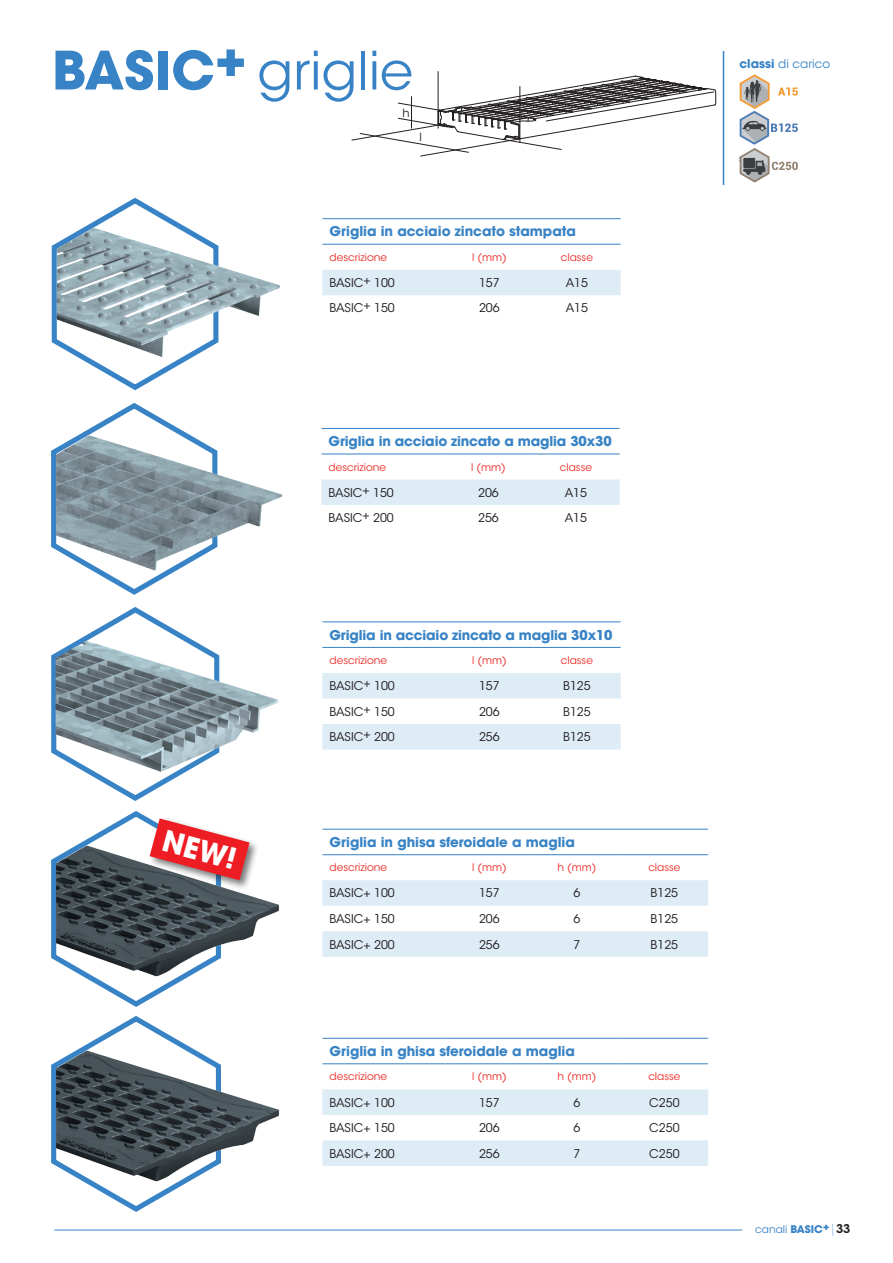
<style>
.page{position:relative;width:893px;height:1263px;background:#fff}
.page>*{position:absolute;margin:0;border:0;box-sizing:border-box;transform-origin:0 0}
.t1{font:52.5px "ITC Avant Garde Std";color:#3883c5}
.t2{font:700 28.95px "ITC Avant Garde Std";color:#fff}
.t3{font:700 13.5px "ITC Avant Garde Std";color:#3883c5}
.t4{font:12px "ITC Avant Garde Std";color:#231f20}
.t5{font:12px "ITC Avant Garde Std";color:#3883c5}
.t6{font:11.25px "ITC Avant Garde Std";color:#231f20}
.t7{font:10.5px "ITC Avant Garde Std";color:#ec2923}
.t8{font:10.5px "ITC Avant Garde Std";color:#3883c5}
.s1{font-weight:700}
.s2{font-weight:200;font-size:12px}
.s3{font-weight:600;font-size:12px;color:#231f20}
</style>
<div class="page">
<hr style="left:54px;top:1230px;width:688px;height:1px;background:#3883c5">
<svg style="left:740px;top:74px;width:58px;height:109px"></svg>
<hr style="left:438px;top:72px;width:1px;height:56px;background:#231f20">
<svg style="left:351px;top:76px;width:365px;height:80px"></svg>
<svg style="left:51px;top:197px;width:93px;height:194px"></svg>
<img style="left:57px;top:203px;width:223px;height:184px">
<div style="left:322px;top:270px;width:299px;height:25px;background:#deecf6"></div>
<hr style="left:322px;top:218px;width:124px;height:1px;background:#3883c5">
<hr style="left:446px;top:218px;width:87px;height:1px;background:#3883c5">
<hr style="left:533px;top:218px;width:88px;height:1px;background:#3883c5">
<hr style="left:322px;top:244px;width:124px;height:1px;background:#3883c5">
<hr style="left:446px;top:244px;width:87px;height:1px;background:#3883c5">
<hr style="left:533px;top:244px;width:88px;height:1px;background:#3883c5">
<svg style="left:51px;top:402px;width:92px;height:148px"></svg>
<img style="left:56px;top:408px;width:227px;height:187px">
<div style="left:321px;top:479px;width:299px;height:26px;background:#deecf6"></div>
<hr style="left:321px;top:428px;width:124px;height:1px;background:#3883c5">
<hr style="left:445px;top:428px;width:87px;height:1px;background:#3883c5">
<hr style="left:532px;top:428px;width:88px;height:1px;background:#3883c5">
<hr style="left:321px;top:454px;width:124px;height:1px;background:#3883c5">
<hr style="left:445px;top:454px;width:87px;height:1px;background:#3883c5">
<hr style="left:532px;top:454px;width:88px;height:1px;background:#3883c5">
<img style="left:250px;top:691px;width:29px;height:42px">
<svg style="left:322px;top:673px;width:299px;height:76px"></svg>
<hr style="left:322px;top:622px;width:124px;height:1px;background:#3883c5">
<hr style="left:446px;top:622px;width:87px;height:1px;background:#3883c5">
<hr style="left:533px;top:622px;width:88px;height:1px;background:#3883c5">
<hr style="left:322px;top:647px;width:124px;height:1px;background:#3883c5">
<hr style="left:446px;top:647px;width:87px;height:1px;background:#3883c5">
<hr style="left:533px;top:647px;width:88px;height:1px;background:#3883c5">
<img style="left:250px;top:1100px;width:30px;height:43px">
<svg style="left:322px;top:1089px;width:386px;height:77px"></svg>
<hr style="left:322px;top:1038px;width:124px;height:1px;background:#3883c5">
<hr style="left:446px;top:1038px;width:87px;height:1px;background:#3883c5">
<hr style="left:533px;top:1038px;width:88px;height:1px;background:#3883c5">
<hr style="left:621px;top:1038px;width:87px;height:1px;background:#3883c5">
<hr style="left:322px;top:1063px;width:124px;height:1px;background:#3883c5">
<hr style="left:446px;top:1063px;width:87px;height:1px;background:#3883c5">
<hr style="left:533px;top:1063px;width:88px;height:1px;background:#3883c5">
<hr style="left:621px;top:1063px;width:87px;height:1px;background:#3883c5">
<img style="left:250px;top:895px;width:30px;height:43px">
<svg style="left:322px;top:880px;width:386px;height:77px"></svg>
<hr style="left:322px;top:829px;width:124px;height:1px;background:#3883c5">
<hr style="left:446px;top:829px;width:87px;height:1px;background:#3883c5">
<hr style="left:533px;top:829px;width:88px;height:1px;background:#3883c5">
<hr style="left:621px;top:829px;width:87px;height:1px;background:#3883c5">
<hr style="left:322px;top:854px;width:124px;height:1px;background:#3883c5">
<hr style="left:446px;top:854px;width:87px;height:1px;background:#3883c5">
<hr style="left:533px;top:854px;width:88px;height:1px;background:#3883c5">
<hr style="left:621px;top:854px;width:87px;height:1px;background:#3883c5">
<hr style="left:723px;top:51px;width:1px;height:134px;background:#3883c5">
<div style="left:148px;top:816px;width:112px;height:74px;background:#231f20;opacity:.6"></div>
<svg style="left:51px;top:607px;width:199px;height:605px"></svg>
<h1 class="t1" style="left:52px;top:39px;width:363px"><span class="s1">BASIC</span><sup>+</sup> griglie</h1>
<p class="t6" style="left:403px;top:106px;width:9px">h</p>
<p class="t6" style="left:420px;top:130px;width:4px">l</p>
<p class="t3" style="left:330px;top:223px;width:248px">Griglia in acciaio zincato stampata</p>
<p class="t7" style="left:330px;top:251px;width:59px">descrizione</p>
<p class="t7" style="left:472px;top:251px;width:36px">l (mm)</p>
<p class="t7" style="left:561px;top:251px;width:34px">classe</p>
<p class="t4" style="left:330px;top:275px;width:67px">BASIC+ 100</p>
<p class="t4" style="left:479px;top:275px;width:22px">157</p>
<p class="t4" style="left:566px;top:275px;width:24px">A15</p>
<p class="t4" style="left:330px;top:301px;width:67px">BASIC+ 150</p>
<p class="t4" style="left:479px;top:301px;width:22px">206</p>
<p class="t4" style="left:566px;top:301px;width:24px">A15</p>
<p class="t3" style="left:329px;top:432px;width:285px">Griglia in acciaio zincato a maglia 30x30</p>
<p class="t7" style="left:329px;top:460px;width:59px">descrizione</p>
<p class="t7" style="left:471px;top:460px;width:36px">l (mm)</p>
<p class="t7" style="left:560px;top:460px;width:34px">classe</p>
<p class="t4" style="left:329px;top:485px;width:67px">BASIC+ 150</p>
<p class="t4" style="left:478px;top:485px;width:22px">206</p>
<p class="t4" style="left:565px;top:485px;width:24px">A15</p>
<p class="t4" style="left:329px;top:511px;width:67px">BASIC+ 200</p>
<p class="t4" style="left:478px;top:511px;width:22px">256</p>
<p class="t4" style="left:565px;top:511px;width:24px">A15</p>
<h2 class="t2" style="left:168px;top:821px;width:77px;rotate:15deg">NEW!</h2>
<p class="t3" style="left:330px;top:626px;width:285px">Griglia in acciaio zincato a maglia 30x10</p>
<p class="t7" style="left:330px;top:654px;width:59px">descrizione</p>
<p class="t7" style="left:472px;top:654px;width:36px">l (mm)</p>
<p class="t7" style="left:561px;top:654px;width:34px">classe</p>
<p class="t4" style="left:330px;top:678px;width:67px">BASIC+ 100</p>
<p class="t4" style="left:479px;top:678px;width:22px">157</p>
<p class="t4" style="left:563px;top:678px;width:29px">B125</p>
<p class="t4" style="left:330px;top:704px;width:67px">BASIC+ 150</p>
<p class="t4" style="left:479px;top:704px;width:22px">206</p>
<p class="t4" style="left:563px;top:704px;width:29px">B125</p>
<p class="t4" style="left:330px;top:730px;width:67px">BASIC+ 200</p>
<p class="t4" style="left:479px;top:730px;width:22px">256</p>
<p class="t4" style="left:563px;top:730px;width:29px">B125</p>
<p class="t3" style="left:330px;top:833px;width:247px">Griglia in ghisa sferoidale a maglia</p>
<p class="t7" style="left:330px;top:861px;width:59px">descrizione</p>
<p class="t7" style="left:472px;top:861px;width:36px">l (mm)</p>
<p class="t7" style="left:557px;top:861px;width:41px">h (mm)</p>
<p class="t7" style="left:648px;top:861px;width:34px">classe</p>
<p class="t4" style="left:330px;top:886px;width:67px">BASIC+ 100</p>
<p class="t4" style="left:479px;top:886px;width:22px">157</p>
<p class="t4" style="left:573px;top:886px;width:8px">6</p>
<p class="t4" style="left:651px;top:886px;width:29px">B125</p>
<p class="t4" style="left:330px;top:911px;width:67px">BASIC+ 150</p>
<p class="t4" style="left:479px;top:911px;width:22px">206</p>
<p class="t4" style="left:573px;top:911px;width:8px">6</p>
<p class="t4" style="left:651px;top:911px;width:29px">B125</p>
<p class="t4" style="left:330px;top:937px;width:67px">BASIC+ 200</p>
<p class="t4" style="left:479px;top:937px;width:22px">256</p>
<p class="t4" style="left:573px;top:937px;width:8px">7</p>
<p class="t4" style="left:651px;top:937px;width:29px">B125</p>
<p class="t3" style="left:330px;top:1042px;width:247px">Griglia in ghisa sferoidale a maglia</p>
<p class="t7" style="left:330px;top:1070px;width:59px">descrizione</p>
<p class="t7" style="left:472px;top:1070px;width:36px">l (mm)</p>
<p class="t7" style="left:557px;top:1070px;width:41px">h (mm)</p>
<p class="t7" style="left:648px;top:1070px;width:34px">classe</p>
<p class="t4" style="left:330px;top:1095px;width:67px">BASIC+ 100</p>
<p class="t4" style="left:479px;top:1095px;width:22px">157</p>
<p class="t4" style="left:573px;top:1095px;width:8px">6</p>
<p class="t4" style="left:649px;top:1095px;width:32px">C250</p>
<p class="t4" style="left:330px;top:1120px;width:67px">BASIC+ 150</p>
<p class="t4" style="left:479px;top:1120px;width:22px">206</p>
<p class="t4" style="left:573px;top:1120px;width:8px">6</p>
<p class="t4" style="left:649px;top:1120px;width:32px">C250</p>
<p class="t4" style="left:330px;top:1146px;width:67px">BASIC+ 200</p>
<p class="t4" style="left:479px;top:1146px;width:22px">256</p>
<p class="t4" style="left:573px;top:1146px;width:8px">7</p>
<p class="t4" style="left:649px;top:1146px;width:32px">C250</p>
<p class="t5" style="left:740px;top:56px;width:92px"><span class="s1">classi</span> di carico</p>
<p class="t8" style="left:755px;top:1223px;width:97px">canali <span class="s1">BASIC</span><sup>+</sup><span class="s2">|</span><span class="s3">33</span></p>
</div>
